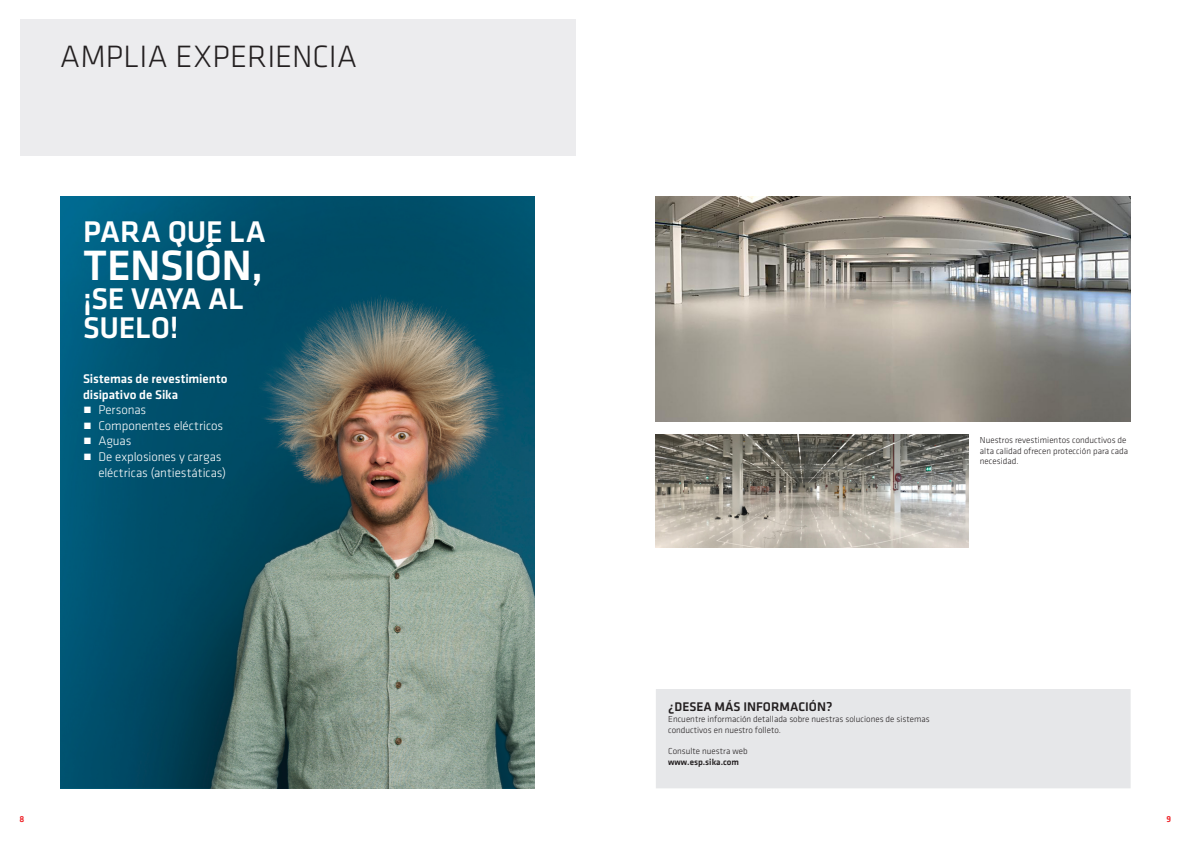
<style>
.page{position:relative;width:1191px;height:842px;background:#fff}
.page>*{position:absolute;margin:0;border:0;box-sizing:border-box;transform-origin:0 0}
._02_Copy_9pt{font:500 44px "Klavika";letter-spacing:-.015em;color:#fff}
._01_Headline_32pt{font:300 32px "Klavika";letter-spacing:.01em;color:#231f20}
._02_Copy_9pt-2{font:500 31px/29px "Klavika";letter-spacing:-.01em;color:#fff}
._02_Copy_9pt-3{font:300 13px/15.6px "Klavika";letter-spacing:-.005em;color:#fff}
._02_Copy_9pt-4{font:500 13px/15.6px "Klavika";letter-spacing:-.005em;color:#fff}
.Body_groß{font:500 13px "Klavika";color:#231f20}
.Body_groß-2{font:300 9px/10.8px "Klavika";color:#231f20}
.Body_groß-3{font:500 9px "Klavika";color:#231f20}
.t1{font:500 9px "Klavika";color:#ee1d23}
</style>
<div class="page">
<div style="left:20px;top:20px;width:556px;height:136px;background:#ececee"></div>
<img style="left:60px;top:196px;width:475px;height:592px">
<div style="left:656px;top:690px;width:474px;height:98px;background:#e6e7e9"></div>
<div style="left:656px;top:689px;width:474px;height:99px;border:1px solid #e6e7e9"></div>
<img style="left:656px;top:196px;width:474px;height:225px">
<img style="left:656px;top:435px;width:312px;height:113px">
<p class="_01_Headline_32pt" style="left:60px;top:37px;width:298px">AMPLIA EXPERIENCIA</p>
<p class="_02_Copy_9pt-2" style="left:83px;top:217px;width:184px">PARA QUE LA</p>
<p class="_02_Copy_9pt" style="left:83px;top:236px;width:182px">TENSIÓN,</p>
<p class="_02_Copy_9pt-2" style="left:83px;top:284px;width:162px">¡SE VAYA AL<br>SUELO!</p>
<p class="_02_Copy_9pt-4" style="left:83px;top:371px;width:146px">Sistemas de revestimiento disipativo de Sika</p>
<p class="_02_Copy_9pt-3" style="left:83px;top:402px;width:65px">• Personas</p>
<p class="_02_Copy_9pt-3" style="left:83px;top:418px;width:142px">• Componentes eléctricos</p>
<p class="_02_Copy_9pt-3" style="left:83px;top:433px;width:50px">• Aguas</p>
<p class="_02_Copy_9pt-3" style="left:98px;top:449px;width:129px;text-indent:-15px">• De explosiones y cargas eléctricas (antiestáticas)</p>
<p class="Body_groß-2" style="left:980px;top:434px;width:150px">Nuestros revestimientos conductivos de alta calidad ofrecen protección para cada necesidad.</p>
<p class="Body_groß" style="left:668px;top:698px;width:166px">¿DESEA MÁS INFORMACIÓN?</p>
<p class="Body_groß-2" style="left:668px;top:713px;width:263px">Encuentre información detallada sobre nuestras soluciones de sistemas conductivos en nuestro folleto.</p>
<p class="Body_groß-2" style="left:668px;top:746px;width:81px">Consulte nuestra web</p>
<p class="Body_groß-3" style="left:668px;top:756px;width:72px">www.esp.sika.com</p>
<p class="t1" style="left:20px;top:813px;width:6px">8</p>
<p class="t1" style="left:1166px;top:813px;width:6px">9</p>
</div>
